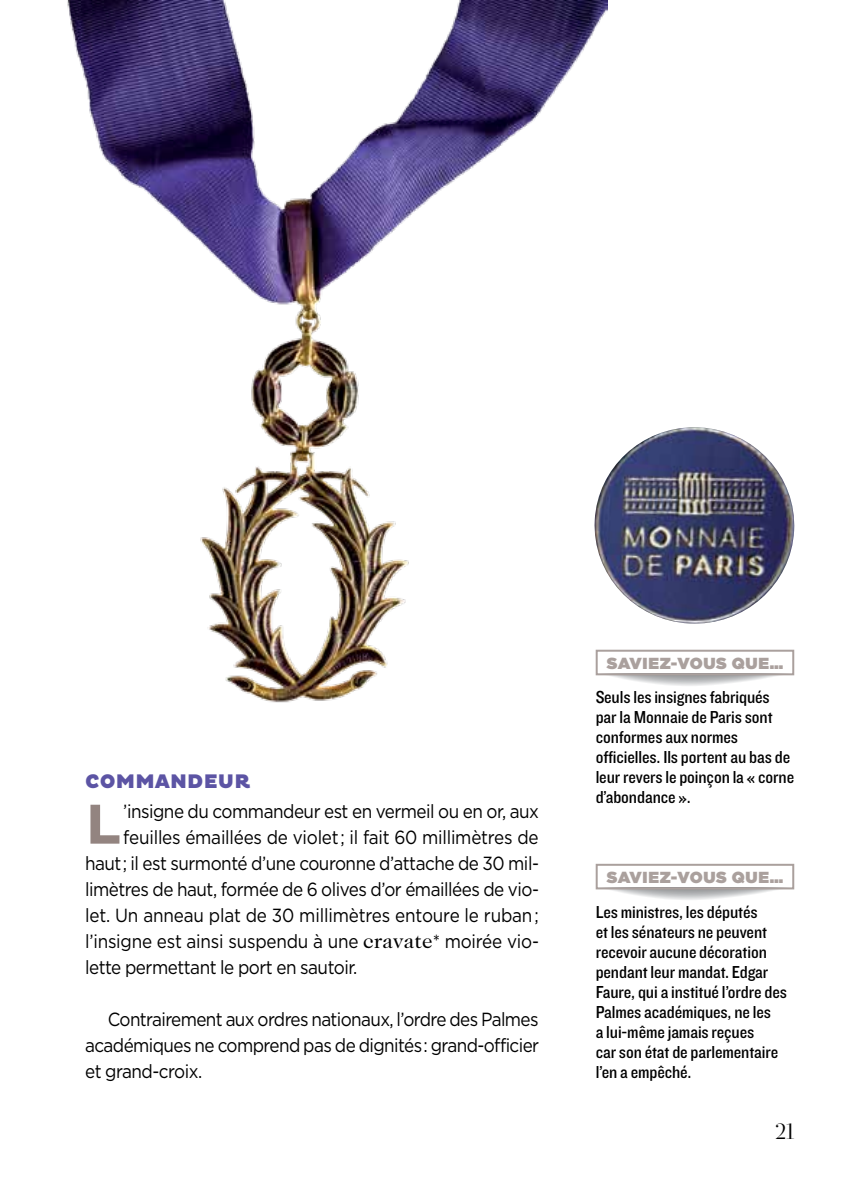
<style>
.page{position:relative;width:851px;height:1191px;background:#fff}
.page>*{position:absolute;margin:0;border:0;box-sizing:border-box;transform-origin:0 0}
.t1{font:700 57.2px "Pluto";color:#938480}
.t2{font:22px "Glosa Display";color:#000}
.t3{font:900 20px "Pluto";letter-spacing:.005em;color:#5c54a4}
.t4{font:19px/26px "Gotham";letter-spacing:-.03em;color:#000;text-align:justify;scale:.9 1}
.t5{font:19px "Gotham";letter-spacing:-.01em;color:#000;scale:.9 1}
.t6{font:18px/20px "Knockout HTF30 Junior Welterwt";letter-spacing:-.005em;color:#000}
.t7{font:900 16px "Gotham";letter-spacing:.04em;color:#aaa09d}
.s1{font-family:"Caslon Two Twenty Four";font-size:21px}
</style>
<div class="page">
<img style="left:67px;top:0;width:540px;height:703px">
<div style="left:377px;top:692px;width:77px;height:62px;background:#fff"></div>
<img style="left:595px;top:675px;width:199px;height:12px">
<div style="left:595px;top:649px;width:199px;height:26px;border:2px solid #aaa09d"></div>
<div style="left:595px;top:863px;width:199px;height:26px;border:2px solid #aaa09d"></div>
<img style="left:591px;top:427px;width:204px;height:199px">
<p class="t3" style="left:85px;top:769px;width:166px">COMMANDEUR</p>
<h1 class="t1" style="left:85px;top:791px;width:37px">L</h1>
<p class="t4" style="left:123px;top:797px;width:463px">’insigne du commandeur est en vermeil ou en or, aux</p>
<p class="t4" style="left:123px;top:823px;width:463px">feuilles émaillées de violet ; il fait 60 millimètres de</p>
<p class="t4" style="left:85px;top:849px;width:505px">haut ; il est surmonté d’une couronne d’attache de 30 mil-</p>
<p class="t4" style="left:85px;top:875px;width:505px">limètres de haut, formée de 6 olives d’or émaillées de vio-</p>
<p class="t5" style="left:85px;top:902px;width:505px">let. Un anneau plat de 30 millimètres entoure le ruban ;</p>
<p class="t5" style="left:85px;top:928px;width:505px">l’insigne est ainsi suspendu à une <span class="s1">cravate</span>* moirée vio-</p>
<p class="t4" style="left:85px;top:953px;width:304px">lette permettant le port en sautoir.</p>
<p class="t4" style="left:85px;top:1005px;width:506px;text-indent:23px">Contrairement aux ordres nationaux, l’ordre des Palmes académiques ne comprend pas de dignités : grand-officier et grand-croix.</p>
<p class="t7" style="left:606px;top:651px;width:178px">SAVIEZ-VOUS QUE…</p>
<p class="t6" style="left:595px;top:688px;width:200px">Seuls les insignes fabriqués par la Monnaie de Paris sont conformes aux normes officielles. Ils portent au bas de leur revers le poinçon la « corne d’abondance ».</p>
<p class="t7" style="left:606px;top:865px;width:178px">SAVIEZ-VOUS QUE…</p>
<p class="t6" style="left:595px;top:902px;width:193px">Les ministres, les députés<br>et les sénateurs ne peuvent recevoir aucune décoration pendant leur mandat. Edgar<br>Faure, qui a institué l’ordre des<br>Palmes académiques, ne les<br>a lui-même jamais reçues<br>car son état de parlementaire l’en a empêché.</p>
<p class="t2" style="left:774px;top:1117px;width:22px">21</p>
</div>
